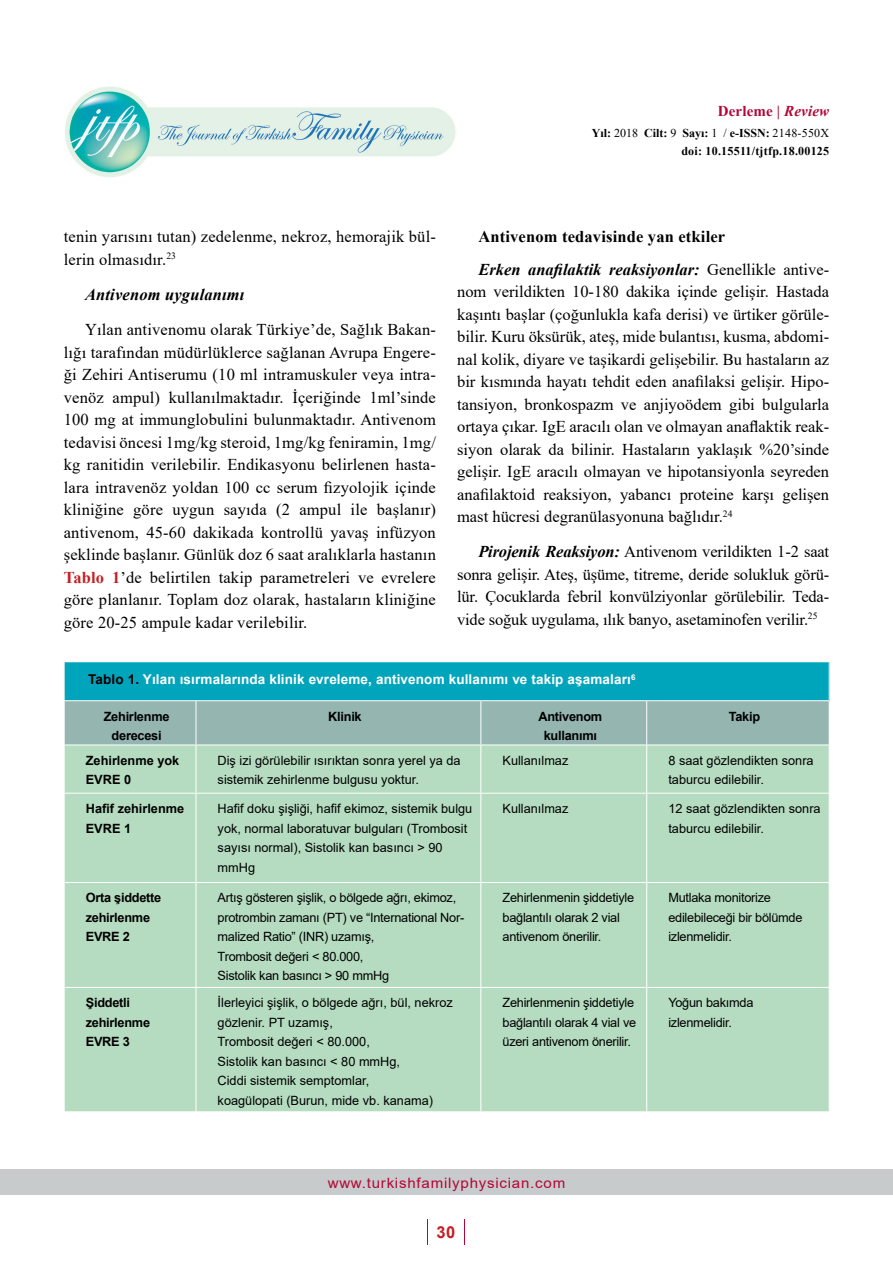
<style>
.page{position:relative;width:893px;height:1276px;background:#fff}
.page>*{position:absolute;margin:0;border:0;box-sizing:border-box;transform-origin:0 0}
.t1{font:16.5px/22.5px "Times New Roman";letter-spacing:.01em;color:#000;text-align:justify}
.t2{font:700 16.5px/32.2px "Times New Roman";letter-spacing:.01em;color:#000}
.t3{font:italic 700 16.5px "Times New Roman";letter-spacing:.01em;color:#000}
.t4{font:700 16.5px "Arial";color:#c41f25}
.t5{font:700 15px "Times New Roman";letter-spacing:.01em;color:#b30738}
.t6{font:14.25px "Arial";letter-spacing:.05em;color:#b30738;scale:1.06 1}
.t7{font:700 13.5px "Arial";letter-spacing:.01em;color:#fff}
.t8{font:12.75px/19.5px "Arial";color:#000}
.t9{font:12.75px/19.5px "Arial";letter-spacing:-.02em;color:#000}
.t10{font:700 12.75px/19.5px "Arial";letter-spacing:-.02em;color:#000;text-align:center}
.t11{font:700 12.75px/19.5px "Arial";color:#000}
.t12{font:700 12px/18px "Times New Roman";letter-spacing:.02em;color:#000;text-align:right}
.s1{font-style:italic}
.s2{font-weight:400}
.s3{font-weight:700;color:#c41f25}
.s4{font-weight:700;font-style:italic}
.s5{color:#000}
</style>
<div class="page">
<img style="left:65px;top:86px;width:391px;height:91px">
<div style="left:0;top:1169px;width:893px;height:26px;background:#c8cbcc"></div>
<svg style="left:427px;top:1219px;width:1px;height:26px"></svg>
<svg style="left:464px;top:1219px;width:1px;height:26px"></svg>
<div style="left:64px;top:662px;width:765px;height:39px;background:#00a5bc"></div>
<svg style="left:65px;top:701px;width:764px;height:410px;background:#b1d8be"></svg>
<hr style="left:64px;top:793px;width:132px;height:1px;background:#fff">
<hr style="left:196px;top:793px;width:285px;height:1px;background:#fff">
<hr style="left:481px;top:793px;width:166px;height:1px;background:#fff">
<hr style="left:647px;top:793px;width:183px;height:1px;background:#fff">
<hr style="left:64px;top:987px;width:132px;height:1px;background:#fff">
<hr style="left:196px;top:987px;width:285px;height:1px;background:#fff">
<hr style="left:481px;top:987px;width:166px;height:1px;background:#fff">
<hr style="left:647px;top:987px;width:183px;height:1px;background:#fff">
<hr style="left:196px;top:745px;width:1px;height:48px;background:#fff">
<hr style="left:480px;top:745px;width:1px;height:48px;background:#fff">
<hr style="left:646px;top:745px;width:1px;height:48px;background:#fff">
<hr style="left:196px;top:793px;width:1px;height:89px;background:#fff">
<hr style="left:480px;top:793px;width:1px;height:89px;background:#fff">
<hr style="left:646px;top:793px;width:1px;height:89px;background:#fff">
<hr style="left:196px;top:883px;width:1px;height:104px;background:#fff">
<hr style="left:480px;top:883px;width:1px;height:104px;background:#fff">
<hr style="left:646px;top:883px;width:1px;height:104px;background:#fff">
<hr style="left:196px;top:987px;width:1px;height:124px;background:#fff">
<hr style="left:480px;top:987px;width:1px;height:124px;background:#fff">
<hr style="left:646px;top:987px;width:1px;height:124px;background:#fff">
<hr style="left:64px;top:662px;width:1px;height:38px;background:#fff">
<hr style="left:64px;top:882px;width:132px;height:1px;background:#fff">
<hr style="left:196px;top:882px;width:285px;height:1px;background:#fff">
<hr style="left:481px;top:882px;width:166px;height:1px;background:#fff">
<hr style="left:647px;top:882px;width:183px;height:1px;background:#fff">
<hr style="left:64px;top:700px;width:132px;height:1px;background:#fff">
<hr style="left:196px;top:700px;width:285px;height:1px;background:#fff">
<hr style="left:481px;top:700px;width:166px;height:1px;background:#fff">
<hr style="left:647px;top:700px;width:183px;height:1px;background:#fff">
<hr style="left:196px;top:701px;width:1px;height:43px;background:#fff">
<hr style="left:480px;top:701px;width:1px;height:43px;background:#fff">
<hr style="left:646px;top:701px;width:1px;height:43px;background:#fff">
<hr style="left:64px;top:744px;width:132px;height:1px;background:#fff">
<hr style="left:196px;top:744px;width:285px;height:1px;background:#fff">
<hr style="left:481px;top:744px;width:166px;height:1px;background:#fff">
<hr style="left:647px;top:744px;width:183px;height:1px;background:#fff">
<p class="t5" style="left:718px;top:100px;width:113px">Derleme <span class="s1">| Review</span></p>
<p class="t12" style="left:592px;top:123px;width:239px">Yıl: <span class="s2">2018</span> Cilt: <span class="s2">9</span> Sayı: <span class="s2">1 /</span> e-ISSN: <span class="s2">2148-550X </span>doi: 10.15511/tjtfp.18.00125</p>
<p class="t1" style="left:64px;top:225px;width:374px">tenin yarısını tutan) zedelenme, nekroz, hemorajik bül&shy;lerin olmasıdır.<sup>23</sup></p>
<p class="t3" style="left:85px;top:283px;width:161px">Antivenom uygulanımı</p>
<p class="t1" style="left:64px;top:318px;width:374px;text-indent:21px">Yılan antivenomu olarak Türkiye’de, Sağlık Bakan&shy;lığı tarafından müdürlüklerce sağlanan Avrupa Engere&shy;ği Zehiri Antiserumu (10 ml intramuskuler veya intra&shy;venöz ampul) kullanılmaktadır. İçeriğinde 1ml’sinde 100 mg at immunglobulini bulunmaktadır. Antivenom tedavisi öncesi 1mg/kg steroid, 1mg/kg feniramin, 1mg/ kg ranitidin verilebilir. Endikasyonu belirlenen hasta&shy;lara intravenöz yoldan 100 cc serum fizyolojik içinde kliniğine göre uygun sayıda (2 ampul ile başlanır) antivenom, 45-60 dakikada kontrollü yavaş infüzyon şeklinde başlanır. Günlük doz 6 saat aralıklarla hastanın <span class="s3">Tablo 1</span>’de belirtilen takip parametreleri ve evrelere göre planlanır. Toplam doz olarak, hastaların kliniğine göre 20-25 ampule kadar verilebilir.</p>
<p class="t2" style="left:478px;top:220px;width:352px">Antivenom tedavisinde yan etkiler<br><span class="s1">Erken anafilaktik reaksiyonlar:</span> <span class="s2">Genellikle antive-</span></p>
<p class="t1" style="left:457px;top:280px;width:374px">nom verildikten 10-180 dakika içinde gelişir. Hastada kaşıntı başlar (çoğunlukla kafa derisi) ve ürtiker görüle&shy;bilir. Kuru öksürük, ateş, mide bulantısı, kusma, abdomi&shy;nal kolik, diyare ve taşikardi gelişebilir. Bu hastaların az bir kısmında hayatı tehdit eden anafilaksi gelişir. Hipo&shy;tansiyon, bronkospazm ve anjiyoödem gibi bulgularla ortaya çıkar. IgE aracılı olan ve olmayan anaflaktik reak&shy;siyon olarak da bilinir. Hastaların yaklaşık %20’sinde gelişir. IgE aracılı olmayan ve hipotansiyonla seyreden anafilaktoid reaksiyon, yabancı proteine karşı gelişen mast hücresi degranülasyonuna bağlıdır.<sup>24</sup></p>
<p class="t1" style="left:457px;top:540px;width:374px;text-indent:21px"><span class="s4">Pirojenik Reaksiyon:</span> Antivenom verildikten 1-2 saat sonra gelişir. Ateş, üşüme, titreme, deride solukluk görü&shy;lür. Çocuklarda febril konvülziyonlar görülebilir. Teda&shy;vide soğuk uygulama, ılık banyo, asetaminofen verilir.<sup>25</sup></p>
<p class="t7" style="left:88px;top:670px;width:549px"><span class="s5">Tablo 1.</span> Yılan ısırmalarında klinik evreleme, antivenom kullanımı ve takip aşamaları<sup>6</sup></p>
<p class="t10" style="left:104px;top:706px;width:67px">Zehirlenme derecesi</p>
<p class="t10" style="left:328px;top:706px;width:35px">Klinik</p>
<p class="t10" style="left:538px;top:706px;width:65px">Antivenom kullanımı</p>
<p class="t10" style="left:729px;top:706px;width:33px">Takip</p>
<p class="t11" style="left:86px;top:751px;width:95px">Zehirlenme yok<br>EVRE 0</p>
<p class="t8" style="left:218px;top:750px;width:245px">Diş izi görülebilir ısırıktan sonra yerel ya da sistemik zehirlenme bulgusu yoktur.</p>
<p class="t8" style="left:502px;top:750px;width:67px">Kullanılmaz</p>
<p class="t8" style="left:668px;top:750px;width:147px">8 saat gözlendikten sonra taburcu edilebilir.</p>
<p class="t11" style="left:86px;top:799px;width:100px">Hafif zehirlenme<br>EVRE 1</p>
<p class="t8" style="left:218px;top:799px;width:256px">Hafif doku şişliği, hafif ekimoz, sistemik bulgu yok, normal laboratuvar bulguları (Trombosit sayısı normal), Sistolik kan basıncı &gt; 90 mmHg</p>
<p class="t8" style="left:502px;top:799px;width:67px">Kullanılmaz</p>
<p class="t8" style="left:668px;top:799px;width:154px">12 saat gözlendikten sonra taburcu edilebilir.</p>
<p class="t10" style="left:86px;top:888px;width:77px;text-align:left">Orta şiddette zehirlenme<br>EVRE 2</p>
<p class="t9" style="left:218px;top:888px;width:248px">Artış gösteren şişlik, o bölgede ağrı, ekimoz, protrombin zamanı (PT) ve “International Nor&shy;malized Ratio” (INR) uzamış,<br>Trombosit değeri &lt; 80.000,<br>Sistolik kan basıncı &gt; 90 mmHg</p>
<p class="t9" style="left:502px;top:888px;width:133px">Zehirlenmenin şiddetiyle bağlantılı olarak 2 vial antivenom önerilir.</p>
<p class="t9" style="left:668px;top:888px;width:136px">Mutlaka monitorize edilebileceği bir bölümde izlenmelidir.</p>
<p class="t10" style="left:86px;top:993px;width:66px;text-align:left">Şiddetli zehirlenme<br>EVRE 3</p>
<p class="t8" style="left:218px;top:993px;width:237px">İlerleyici şişlik, o bölgede ağrı, bül, nekroz gözlenir. PT uzamış,<br>Trombosit değeri &lt; 80.000,<br>Sistolik kan basıncı &lt; 80 mmHg,<br>Ciddi sistemik semptomlar,<br>koagülopati (Burun, mide vb. kanama)</p>
<p class="t9" style="left:502px;top:993px;width:135px">Zehirlenmenin şiddetiyle bağlantılı olarak 4 vial ve üzeri antivenom önerilir.</p>
<p class="t9" style="left:668px;top:993px;width:87px">Yoğun bakımda izlenmelidir.</p>
<p class="t6" style="left:328px;top:1172px;width:226px">www.turkishfamilyphysician.com</p>
<p class="t4" style="left:436px;top:1220px;width:20px">30</p>
</div>
